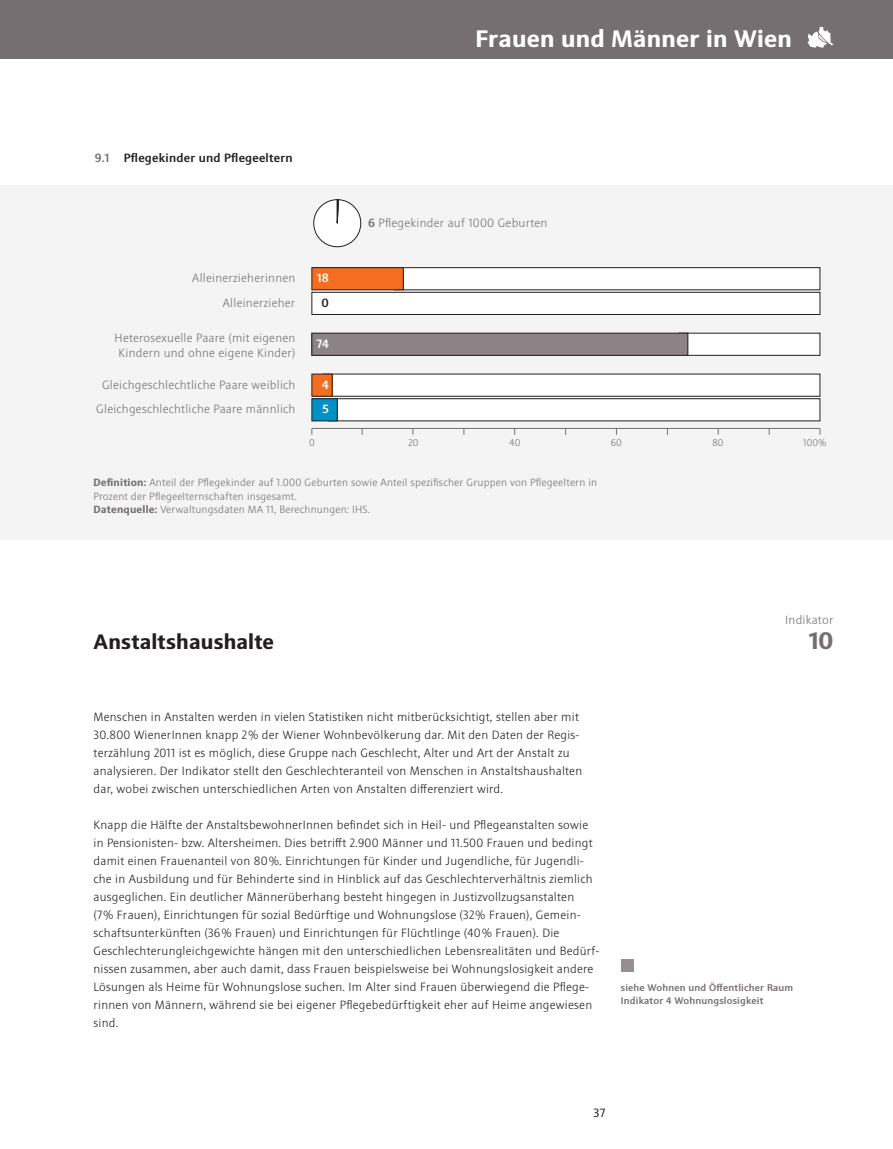
<style>
.page{position:relative;width:893px;height:1149px;background:#fff}
.page>*{position:absolute;margin:0;border:0;box-sizing:border-box;transform-origin:0 0}
.t1{font:700 24px "Sinova Pro";letter-spacing:.01em;color:#fff}
.t2{font:700 24px "Sinova Pro";color:#756f71}
.t3{font:700 21px "Sinova Pro";letter-spacing:.01em;color:#231f20}
.t4{font:300 12px/18px "Sinova Pro";letter-spacing:.02em;color:#231f20}
.t5{font:300 12px/14.4px "Sinova Pro";letter-spacing:.02em;color:#756f71;text-align:center}
.t6{font:500 12px "Sinova Pro";letter-spacing:.02em;color:#231f20}
.t7{font:500 12px/24.6px "Sinova Pro";color:#fff}
.t8{font:12px "Sinova Pro";color:#231f20}
.t9{font:300 10.5px/13.5px "Sinova Pro";letter-spacing:.02em;color:#756f71}
.t10{font:500 9.75px/13.5px "Sinova Pro";letter-spacing:.02em;color:#756f71}
.t11{font:300 9.75px "Sinova Pro";color:#756f71}
.s1{color:#756f71}
.s2{font-weight:500}
.s3{font-weight:700}
</style>
<div class="page">
<div style="left:0;top:185px;width:893px;height:355px;background:#f4f4f4"></div>
<div style="left:394px;top:267px;width:426px;height:23px;background:#fff"></div>
<div style="left:394px;top:267px;width:426px;height:23px;border:1px solid #231f20"></div>
<div style="left:312px;top:267px;width:91px;height:23px;background:#f36e21"></div>
<div style="left:312px;top:267px;width:91px;height:23px;border:1px solid #231f20"></div>
<div style="left:312px;top:292px;width:508px;height:22px;background:#fff"></div>
<div style="left:312px;top:292px;width:508px;height:22px;border:1px solid #231f20"></div>
<div style="left:323px;top:374px;width:497px;height:22px;background:#fff"></div>
<div style="left:328px;top:398px;width:492px;height:23px;background:#fff"></div>
<div style="left:328px;top:398px;width:492px;height:23px;border:1px solid #231f20"></div>
<div style="left:312px;top:374px;width:20px;height:22px;background:#f36e21"></div>
<div style="left:312px;top:398px;width:25px;height:23px;background:#0092c4"></div>
<div style="left:312px;top:398px;width:25px;height:23px;border:1px solid #231f20"></div>
<div style="left:679px;top:333px;width:141px;height:22px;background:#fff"></div>
<div style="left:312px;top:333px;width:376px;height:22px;background:#8b8385"></div>
<div style="left:312px;top:333px;width:376px;height:22px;border:1px solid #231f20"></div>
<hr style="left:312px;top:428px;width:508px;height:1px;background:#756f71">
<svg style="left:313px;top:199px;width:48px;height:48px"></svg>
<div style="left:0;top:0;width:893px;height:59px;background:#756f71"></div>
<svg style="left:808px;top:27px;width:25px;height:21px"></svg>
<div style="left:621px;top:958px;width:13px;height:13px;background:#968f91"></div>
<h1 class="t1" style="left:475px;top:24px;width:318px">Frauen und Männer in Wien</h1>
<p class="t6" style="left:95px;top:151px;width:199px"><span class="s1">9.1</span> Pfegekinder und Pfegeeltern</p>
<p class="t5" style="left:192px;top:271px;width:105px">Alleinerzieherinnen</p>
<p class="t7" style="left:317px;top:266px;width:13px">18</p>
<p class="t6" style="left:321px;top:296px;width:9px">0</p>
<p class="t5" style="left:223px;top:295px;width:74px">Alleinerzieher</p>
<p class="t5" style="left:115px;top:331px;width:182px">Heterosexuelle Paare (mit eigenen<br>Kindern und ohne eigene Kinder)</p>
<p class="t5" style="left:102px;top:377px;width:195px">Gleichgeschlechtliche Paare weiblich</p>
<p class="t5" style="left:96px;top:402px;width:201px">Gleichgeschlechtliche Paare männlich</p>
<p class="t7" style="left:316px;top:331px;width:14px">74</p>
<p class="t7" style="left:322px;top:372px;width:8px">4<br>5</p>
<p class="t5" style="left:368px;top:215px;width:181px"><span class="s2">6</span> Pfegekinder auf 1000 Geburten</p>
<p class="t11" style="left:309px;top:437px;width:7px">0</p>
<p class="t11" style="left:409px;top:437px;width:11px">20</p>
<p class="t11" style="left:510px;top:437px;width:12px">40</p>
<p class="t11" style="left:611px;top:437px;width:12px">60</p>
<p class="t11" style="left:712px;top:437px;width:13px">80</p>
<p class="t11" style="left:803px;top:437px;width:25px">100%</p>
<p class="t9" style="left:94px;top:475px;width:505px"><span class="s3">Defnition:</span> Anteil der Pfegekinder auf 1.000 Geburten sowie Anteil spezifscher Gruppen von Pfegeeltern in<br>Prozent der Pfegeelternschaften insgesamt.<br><span class="s3">Datenquelle:</span> Verwaltungsdaten MA 11, Berechnungen: IHS.</p>
<h3 class="t3" style="left:94px;top:628px;width:182px">Anstaltshaushalte</h3>
<p class="t5" style="left:785px;top:613px;width:50px">Indikator</p>
<p class="t2" style="left:809px;top:626px;width:26px">10</p>
<p class="t4" style="left:94px;top:707px;width:487px">Menschen in Anstalten werden in vielen Statistiken nicht mitberücksichtigt, stellen aber mit</p>
<p class="t4" style="left:94px;top:725px;width:490px">30.800 WienerInnen knapp 2% der Wiener Wohnbevölkerung dar. Mit den Daten der Regis&shy;terzählung 2011 ist es möglich, diese Gruppe nach Geschlecht, Alter und Art der Anstalt zu analysieren. Der Indikator stellt den Geschlechteranteil von Menschen in Anstaltshaushalten dar, wobei zwischen unterschiedlichen Arten von Anstalten diferenziert wird.</p>
<p class="t4" style="left:94px;top:815px;width:507px">Knapp die Hälfte der AnstaltsbewohnerInnen befndet sich in Heil- und Pfegeanstalten sowie in Pensionisten- bzw. Altersheimen. Dies betrift 2.900 Männer und 11.500 Frauen und bedingt damit einen Frauenanteil von 80%. Einrichtungen für Kinder und Jugendliche, für Jugendli&shy;che in Ausbildung und für Behinderte sind in Hinblick auf das Geschlechterverhältnis ziemlich ausgeglichen. Ein deutlicher Männerüberhang besteht hingegen in Justizvollzugsanstalten<br>(7% Frauen), Einrichtungen für sozial Bedürftige und Wohnungslose (32% Frauen), Gemein&shy;schaftsunterkünften (36% Frauen) und Einrichtungen für Flüchtlinge (40% Frauen). Die Geschlechterungleichgewichte hängen mit den unterschiedlichen Lebensrealitäten und Bedürf&shy;nissen zusammen, aber auch damit, dass Frauen beispielsweise bei Wohnungslosigkeit andere Lösungen als Heime für Wohnungslose suchen. Im Alter sind Frauen überwiegend die Pfege&shy;rinnen von Männern, während sie bei eigener Pfegebedürftigkeit eher auf Heime angewiesen sind.</p>
<p class="t10" style="left:621px;top:980px;width:174px">siehe Wohnen und Öfentlicher Raum<br>Indikator 4 Wohnungslosigkeit</p>
<p class="t8" style="left:594px;top:1105px;width:13px">37</p>
</div>
